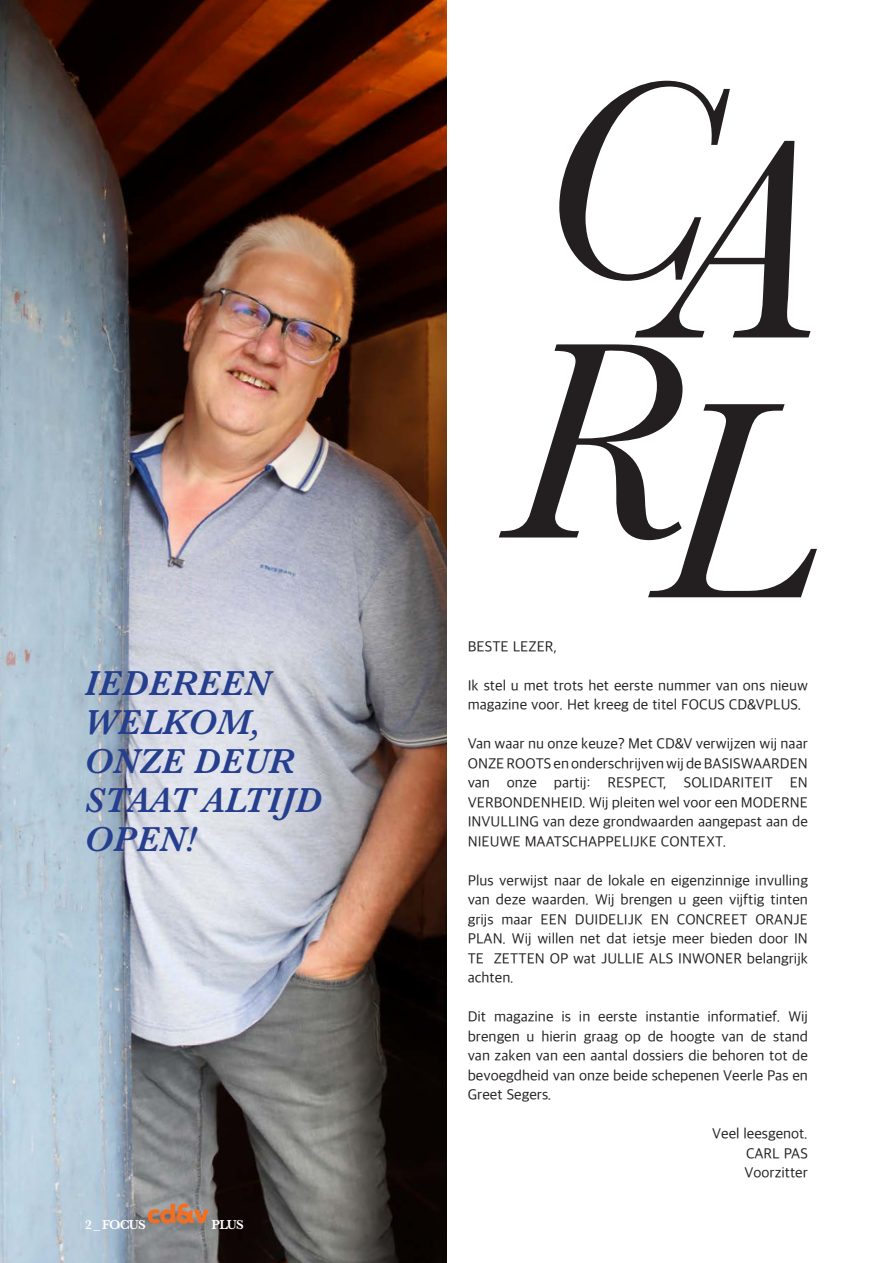
<style>
.page{position:relative;width:893px;height:1263px;background:#fff}
.page>*{position:absolute;margin:0;border:0;box-sizing:border-box;transform-origin:0 0}
.t1{font:italic 291.6px "Baskerville";color:#231f20}
.t2{font:italic 600 36px/39px "Baskerville";color:#253f8e}
.t3{font:15px/19.5px "Apple SD Gothic Neo";color:#231f20;text-align:justify}
.t4{font:600 13.5px "Baskerville";letter-spacing:-.06em;color:#fff}
</style>
<div class="page">
<img style="left:0;top:0;width:446px;height:1263px">
<svg style="left:148px;top:1203px;width:61px;height:20px"></svg>
<p class="t2" style="left:85px;top:663px;width:187px">IEDEREEN<br>WELKOM,</p>
<p class="t2" style="left:85px;top:741px;width:239px">ONZE DEUR<br>STAAT ALTIJD<br>OPEN!</p>
<p class="t4" style="left:85px;top:1217px;width:62px">2 _ FOCUS</p>
<p class="t4" style="left:211px;top:1217px;width:34px">PLUS</p>
<p class="t1" style="left:530px;top:11px;width:178px">C</p>
<p class="t1" style="left:648px;top:71px;width:169px">A</p>
<p class="t1" style="left:497px;top:271px;width:184px">R</p>
<p class="t1" style="left:648px;top:331px;width:160px">L</p>
<p class="t3" style="left:468px;top:637px;width:91px">BESTE LEZER,</p>
<p class="t3" style="left:468px;top:676px;width:342px">Ik stel u met trots het eerste nummer van ons nieuw magazine voor. Het kreeg de titel FOCUS CD&amp;VPLUS.</p>
<p class="t3" style="left:468px;top:735px;width:342px">Van waar nu onze keuze? Met CD&amp;V verwijzen wij naar ONZE ROOTS en onderschrijven wij de BASISWAARDEN van onze partij: RESPECT, SOLIDARITEIT EN VERBONDENHEID. Wij pleiten wel voor een MODERNE INVULLING van deze grondwaarden aangepast aan de NIEUWE MAATSCHAPPELIJKE CONTEXT.</p>
<p class="t3" style="left:468px;top:871px;width:342px">Plus verwijst naar de lokale en eigenzinnige invulling van deze waarden. Wij brengen u geen vijftig tinten grijs maar EEN DUIDELIJK EN CONCREET ORANJE PLAN. Wij willen net dat ietsje meer bieden door IN TE ZETTEN OP wat JULLIE ALS INWONER belangrijk achten.</p>
<p class="t3" style="left:468px;top:1008px;width:342px">Dit magazine is in eerste instantie informatief. Wij brengen u hierin graag op de hoogte van de stand van zaken van een aantal dossiers die behoren tot de bevoegdheid van onze beide schepenen Veerle Pas en Greet Segers.</p>
<p class="t3" style="left:712px;top:1125px;width:97px">Veel leesgenot.</p>
<p class="t3" style="left:746px;top:1144px;width:63px">CARL PAS</p>
<p class="t3" style="left:744px;top:1164px;width:65px">Voorzitter</p>
</div>
